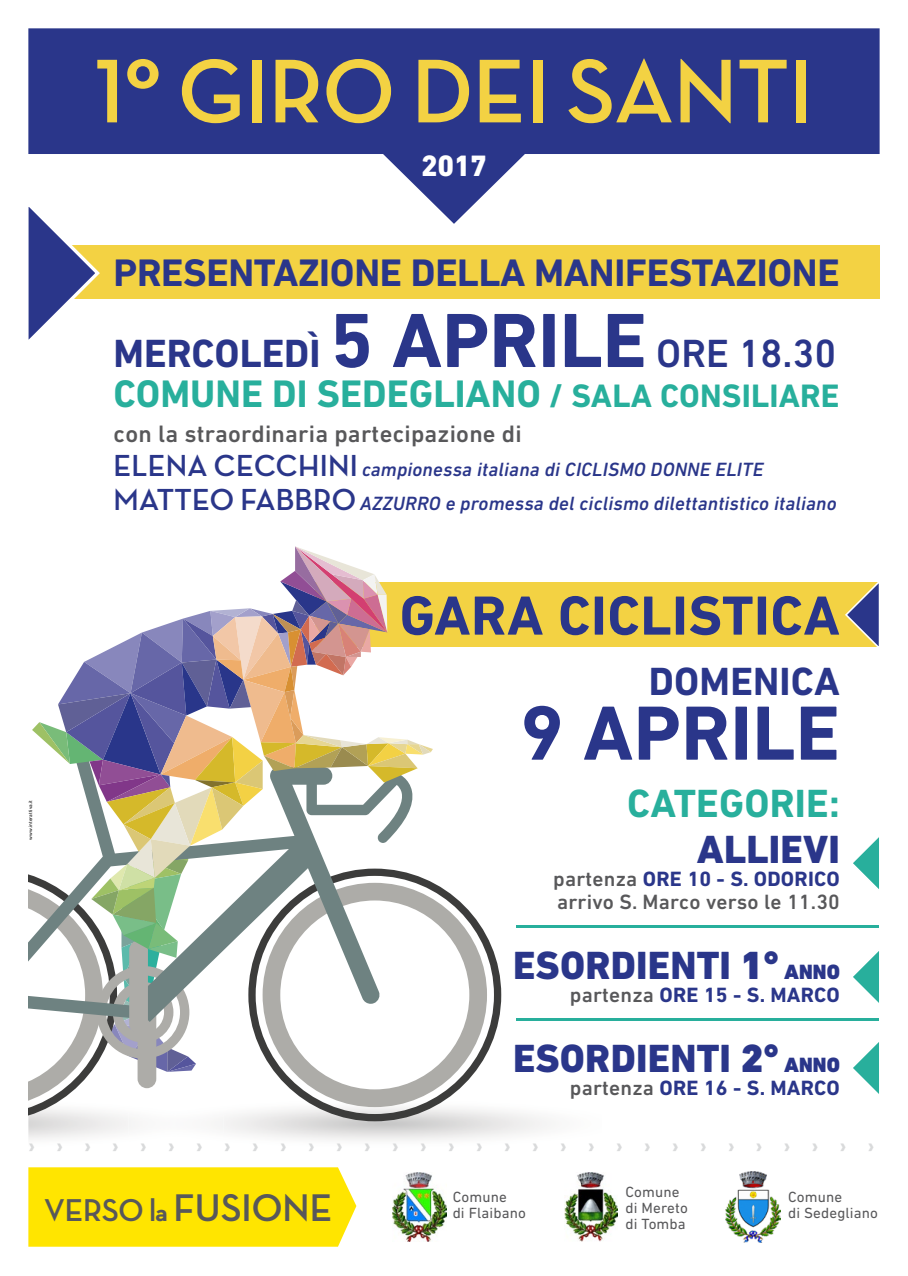
<style>
.page{position:relative;width:908px;height:1276px;background:#fff}
.page>*{position:absolute;margin:0;border:0;box-sizing:border-box;transform-origin:0 0}
.t1{font:700 92px "Neutra Disp";color:#f3d243}
.t2{font:700 78px "DIN Next LT Pro";letter-spacing:.005em;color:#2a368a}
.t3{font:700 56px "DIN Next LT Pro";letter-spacing:.01em;color:#2a368a}
.t4{font:800 40px "DIN Next LT Pro";letter-spacing:.005em;color:#2a368a}
.t5{font:700 40px "DIN Next LT Pro";color:#2a368a}
.t6{font:700 40px "DIN Next LT Pro";letter-spacing:.005em;color:#28af9c}
.t7{font:700 39px "DIN Next LT Pro";color:#28af9c}
.t8{font:700 39px "DIN Next LT Pro";letter-spacing:-.01em;color:#2a368a}
.t9{font:700 32.1px "Neutra Disp";color:#58585a}
.t10{font:800 30px "DIN Next LT Pro";color:#fff}
.t11{font:700 27.4px "Neutra Disp";color:#d9dadb}
.t12{font:500 24.2px "DIN Next LT Pro";letter-spacing:.01em;color:#58585a}
.t13{font:500 21px/23px "DIN Next LT Pro";letter-spacing:.01em;color:#58585a}
.t14{font:700 21px "DIN Next LT Pro";letter-spacing:.01em;color:#2a368a}
.t15{font:italic 500 19.5px/34px "DIN Next LT Pro";letter-spacing:.01em;color:#2a368a}
.t16{font:15px/16px "DIN Next LT Pro";letter-spacing:.01em;color:#58585a}
.t17{font:5px "DIN Next LT Pro";letter-spacing:.01em;color:#000}
.s1{font-size:78px}
.s2{font-weight:500}
.s3{font-size:33px}
.s4{font-family:"Neutra Disp";font-weight:700;font-style:normal;font-size:31px}
.s5{font-weight:700;color:#2a368a}
.s6{font-weight:900}
.s7{font-weight:900;font-size:21px}
.s8{font-weight:500;color:#58585a}
.s9{font-size:39.2px}
</style>
<div class="page">
<div style="left:68px;top:245px;width:811px;height:53px;background:#f3d243"></div>
<div style="left:315px;top:582px;width:563px;height:65px;background:#f3d243"></div>
<svg style="left:28px;top:28px;width:851px;height:196px;fill:#2a368a"></svg>
<svg style="left:28px;top:194px;width:74px;height:146px"></svg>
<svg style="left:853px;top:837px;width:26px;height:52px"></svg>
<svg style="left:845px;top:582px;width:34px;height:65px"></svg>
<svg style="left:853px;top:951px;width:26px;height:52px"></svg>
<svg style="left:853px;top:1042px;width:26px;height:52px"></svg>
<img style="left:28px;top:1121px;width:100px;height:19px">
<img style="left:224px;top:988px;width:377px;height:153px">
<svg style="left:432px;top:882px;width:69px;height:239px"></svg>
<svg style="left:432px;top:883px;width:55px;height:224px"></svg>
<svg style="left:28px;top:546px;width:404px;height:575px"></svg>
<img style="left:392px;top:1172px;width:54px;height:69px">
<img style="left:725px;top:1172px;width:55px;height:70px">
<img style="left:564px;top:1172px;width:53px;height:69px">
<div style="left:28px;top:1167px;width:328px;height:79px;background:#ffe500"></div>
<hr style="left:516px;top:925px;width:362px;height:3px;background:#28af9c">
<hr style="left:516px;top:1018px;width:362px;height:2px;background:#28af9c">
<h1 class="t1" style="left:95px;top:40px;width:719px">1º GIRO DEI SANTI</h1>
<h3 class="t10" style="left:421px;top:148px;width:67px">2017</h3>
<p class="t17" style="left:28px;top:839px;width:41px;rotate:-90deg">www.interattiva.it</p>
<h3 class="t8" style="left:113px;top:250px;width:727px">PRESENTAZIONE DELLA MANIFESTAZIONE</h3>
<h3 class="t5" style="left:113px;top:330px;width:724px">MERCOLEDÌ <span class="s1">5 APRILE</span> <span class="s2">ORE 18.30</span></h3>
<h3 class="t7" style="left:113px;top:371px;width:727px">COMUNE DI SEDEGLIANO <span class="s3">/ SALA CONSILIARE</span></h3>
<p class="t12" style="left:113px;top:420px;width:409px">con la straordinaria partecipazione di</p>
<p class="t15" style="left:113px;top:452px;width:724px"><span class="s4">ELENA CECCHINI</span> campionessa italiana di CICLISMO DONNE ELITE<br><span class="s4">MATTEO FABBRO</span> AZZURRO e promessa del ciclismo dilettantistico italiano</p>
<h3 class="t3" style="left:399px;top:583px;width:441px">GARA CICLISTICA</h3>
<h3 class="t5" style="left:648px;top:657px;width:192px">DOMENICA</h3>
<h2 class="t2" style="left:520px;top:687px;width:321px">9 APRILE</h2>
<h3 class="t6" style="left:626px;top:779px;width:214px">CATEGORIE:</h3>
<h3 class="t4" style="left:696px;top:825px;width:144px">ALLIEVI</h3>
<p class="t13" style="left:553px;top:867px;width:288px">partenza <span class="s5">ORE 10 - S. ODORICO </span>arrivo S. Marco verso le 11.30</p>
<h3 class="t4" style="left:513px;top:941px;width:328px">ESORDIENTI <span class="s6">1°</span> <span class="s7">ANNO</span></h3>
<p class="t14" style="left:569px;top:982px;width:271px"><span class="s8">partenza</span> ORE 15 - S. MARCO</p>
<h3 class="t4" style="left:513px;top:1034px;width:328px">ESORDIENTI <span class="s6">2°</span> <span class="s7">ANNO</span></h3>
<p class="t14" style="left:569px;top:1075px;width:271px"><span class="s8">partenza</span> ORE 16 - S. MARCO</p>
<h3 class="t11" style="left:28px;top:1127px;width:847px">› › › › › › › › › › › › › › › › › › › › › › › › › › › › › › ›</h3>
<h3 class="t9" style="left:44px;top:1191px;width:289px">VERSO la <span class="s9">FUSIONE</span></h3>
<p class="t16" style="left:625px;top:1183px;width:64px">Comune di Mereto di Tomba</p>
<p class="t16" style="left:452px;top:1189px;width:75px">Comune<br>di Flaibano</p>
<p class="t16" style="left:787px;top:1188px;width:91px">Comune<br>di Sedegliano</p>
</div>
